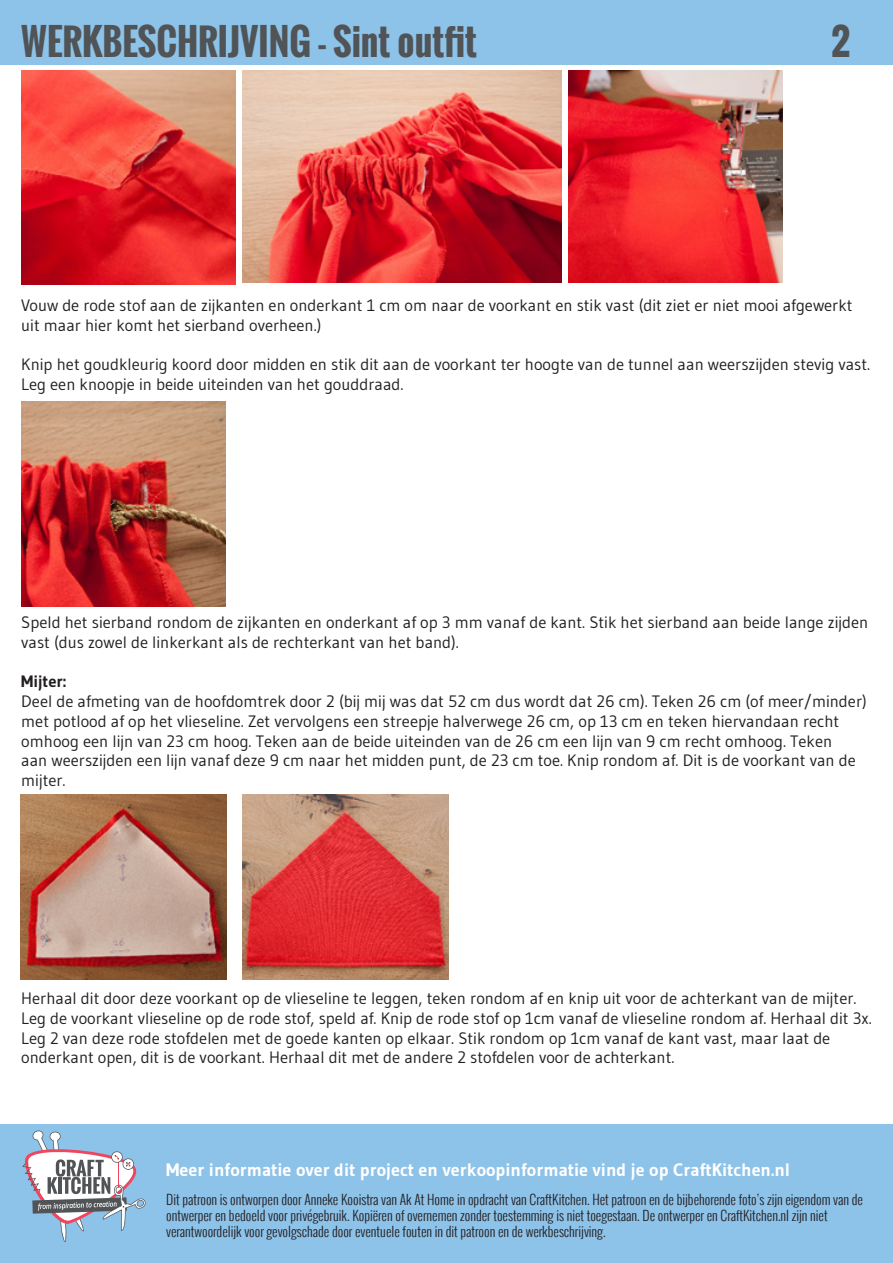
<style>
.page{position:relative;width:893px;height:1263px;background:#fff}
.page>*{position:absolute;margin:0;border:0;box-sizing:border-box;transform-origin:0 0}
.t1{font:700 36px "Oswald";color:#515456}
.t2{font:700 18px "Gudea";color:#fff}
.t3{font:16.5px/19.8px "Gudea";color:#231f20}
.t4{font:700 16.5px "Gudea";color:#231f20}
.t5{font:300 13.5px/16.2px "Oswald";color:#231f20}
</style>
<div class="page">
<div style="left:0;top:1125px;width:893px;height:138px;background:#8dc2e9"></div>
<div style="left:0;top:0;width:893px;height:64px;background:#8dc2e9"></div>
<svg style="left:22px;top:1130px;width:124px;height:112px"></svg>
<img style="left:21px;top:70px;width:214px;height:214px">
<img style="left:243px;top:70px;width:318px;height:212px">
<img style="left:569px;top:70px;width:214px;height:212px">
<img style="left:21px;top:402px;width:205px;height:205px">
<img style="left:21px;top:794px;width:205px;height:185px">
<img style="left:243px;top:794px;width:205px;height:185px">
<p class="t1" style="left:21px;top:14px;width:457px">WERKBESCHRIJVING - Sint outfit</p>
<p class="t1" style="left:831px;top:14px;width:20px">2</p>
<p class="t3" style="left:21px;top:295px;width:833px">Vouw de rode stof aan de zijkanten en onderkant 1 cm om naar de voorkant en stik vast (dit ziet er niet mooi afgewerkt uit maar hier komt het sierband overheen.)</p>
<p class="t3" style="left:21px;top:354px;width:850px">Knip het goudkleurig koord door midden en stik dit aan de voorkant ter hoogte van de tunnel aan weerszijden stevig vast.<br>Leg een knoopje in beide uiteinden van het gouddraad.</p>
<p class="t3" style="left:21px;top:612px;width:849px">Speld het sierband rondom de zijkanten en onderkant af op 3 mm vanaf de kant. Stik het sierband aan beide lange zijden vast (dus zowel de linkerkant als de rechterkant van het band).</p>
<p class="t4" style="left:21px;top:671px;width:47px">Mijter:</p>
<p class="t3" style="left:21px;top:691px;width:847px">Deel de afmeting van de hoofdomtrek door 2 (bij mij was dat 52 cm dus wordt dat 26 cm). Teken 26 cm (of meer/minder) met potlood af op het vlieseline. Zet vervolgens een streepje halverwege 26 cm, op 13 cm en teken hiervandaan recht omhoog een lijn van 23 cm hoog. Teken aan de beide uiteinden van de 26 cm een lijn van 9 cm recht omhoog. Teken<br>aan weerszijden een lijn vanaf deze 9 cm naar het midden punt, de 23 cm toe. Knip rondom af. Dit is de voorkant van de mijter.</p>
<p class="t3" style="left:21px;top:988px;width:837px">Herhaal dit door deze voorkant op de vlieseline te leggen, teken rondom af en knip uit voor de achterkant van de mijter.</p>
<p class="t3" style="left:21px;top:1008px;width:852px">Leg de voorkant vlieseline op de rode stof, speld af. Knip de rode stof op 1cm vanaf de vlieseline rondom af. Herhaal dit 3x.</p>
<p class="t3" style="left:21px;top:1028px;width:811px">Leg 2 van deze rode stofdelen met de goede kanten op elkaar. Stik rondom op 1cm vanaf de kant vast, maar laat de onderkant open, dit is de voorkant. Herhaal dit met de andere 2 stofdelen voor de achterkant.</p>
<p class="t2" style="left:166px;top:1159px;width:626px">Meer informatie over dit project en verkoopinformatie vind je op CraftKitchen.nl</p>
<p class="t5" style="left:166px;top:1191px;width:698px">Dit patroon is ontworpen door Anneke Kooistra van Ak At Home in opdracht van CraftKitchen. Het patroon en de bijbehorende foto’s zijn eigendom van de ontwerper en bedoeld voor privégebruik. Kopiëren of overnemen zonder toestemming is niet toegestaan. De ontwerper en CraftKitchen.nl zijn niet</p>
<p class="t5" style="left:166px;top:1223px;width:441px">verantwoordelijk voor gevolgschade door eventuele fouten in dit patroon en de werkbeschrijving.</p>
</div>
